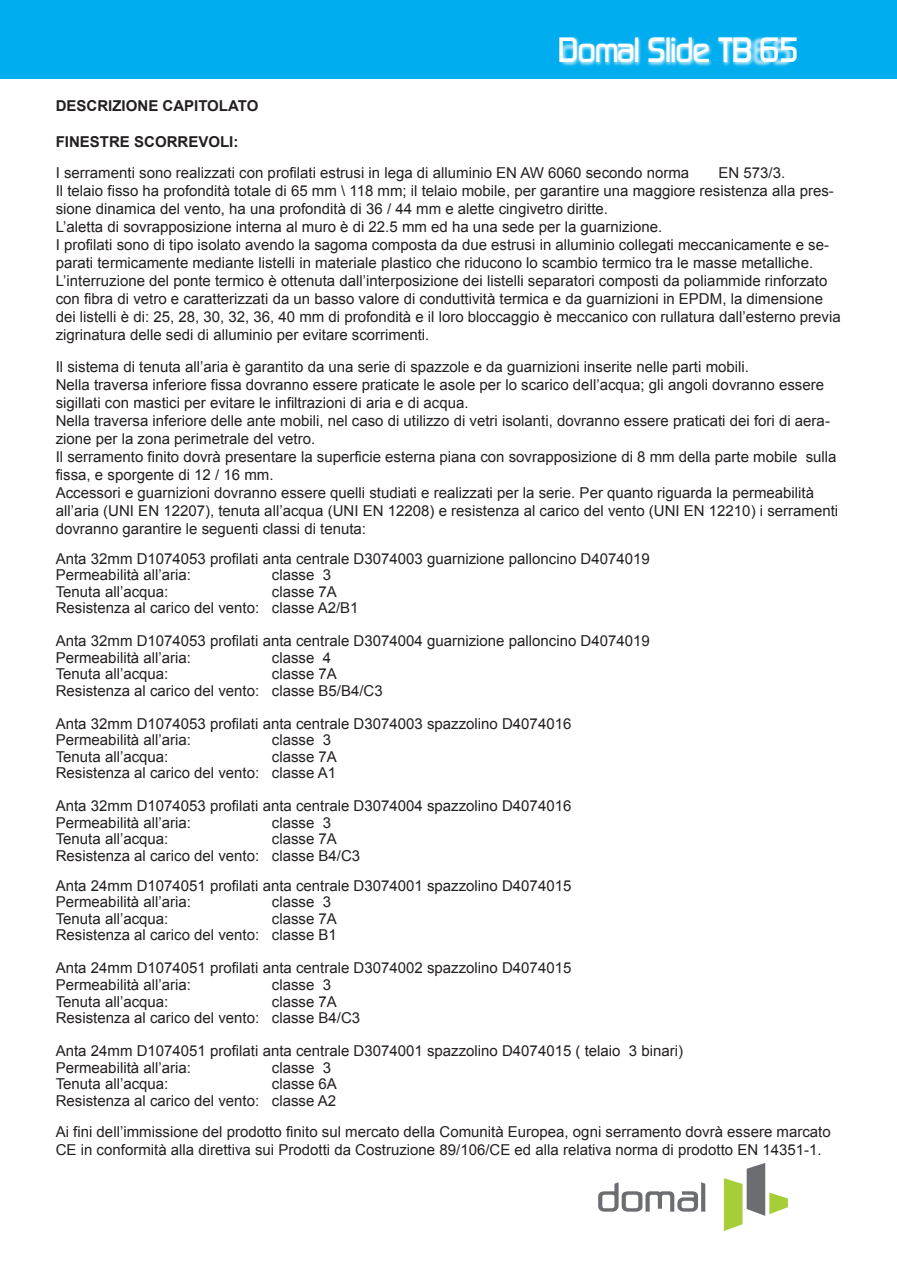
<style>
.page{position:relative;width:897px;height:1267px;background:#fff}
.page>*{position:absolute;margin:0;border:0;box-sizing:border-box;transform-origin:0 0}
.t1{font:33.45px "Bazouk SSK";color:#fff}
.Text{font:15px/18px "Arial";color:#231f20}
.Normale{font:700 15px "Arial";color:#231f20}
</style>
<div class="page">
<svg style="left:598px;top:1182px;width:107px;height:29px"></svg>
<svg style="left:723px;top:1163px;width:64px;height:67px"></svg>
<div style="left:0;top:0;width:895px;height:78px;background:#00aeef"></div>
<div style="left:558px;top:36px;width:235px;height:31px;background:#fff;opacity:.79"></div>
<hr style="left:895px;top:0;width:1px;height:78px;background:#00aeef">
<h1 class="t1" style="left:558px;top:34px;width:241px">Domal Slide TB 65</h1>
<p class="Normale" style="left:56px;top:95px;width:204px">DESCRIZIONE CAPITOLATO</p>
<p class="Normale" style="left:56px;top:131px;width:184px">FINESTRE SCORREVOLI:</p>
<p class="Text" style="left:56px;top:164px;width:635px">I serramenti sono realizzati con profilati estrusi in lega di alluminio EN AW 6060 secondo norma</p>
<p class="Text" style="left:718px;top:164px;width:68px">EN 573/3.</p>
<p class="Text" style="left:56px;top:182px;width:779px">Il telaio fisso ha profondità totale di 65 mm \ 118 mm; il telaio mobile, per garantire una maggiore resistenza alla pres&shy;sione dinamica del vento, ha una profondità di 36 / 44 mm e alette cingivetro diritte.</p>
<p class="Text" style="left:56px;top:218px;width:608px">L’aletta di sovrapposizione interna al muro è di 22.5 mm ed ha una sede per la guarnizione.</p>
<p class="Text" style="left:56px;top:236px;width:774px">I profilati sono di tipo isolato avendo la sagoma composta da due estrusi in alluminio collegati meccanicamente e se&shy;parati termicamente mediante listelli in materiale plastico che riducono lo scambio termico tra le masse metalliche.</p>
<p class="Text" style="left:56px;top:272px;width:786px">L’interruzione del ponte termico è ottenuta dall’interposizione dei listelli separatori composti da poliammide rinforzato con fibra di vetro e caratterizzati da un basso valore di conduttività termica e da guarnizioni in EPDM, la dimensione dei listelli è di: 25, 28, 30, 32, 36, 40 mm di profondità e il loro bloccaggio è meccanico con rullatura dall’esterno previa zigrinatura delle sedi di alluminio per evitare scorrimenti.</p>
<p class="Text" style="left:56px;top:357px;width:694px">Il sistema di tenuta all’aria è garantito da una serie di spazzole e da guarnizioni inserite nelle parti mobili.</p>
<p class="Text" style="left:56px;top:375px;width:769px">Nella traversa inferiore fissa dovranno essere praticate le asole per lo scarico dell’acqua; gli angoli dovranno essere sigillati con mastici per evitare le infiltrazioni di aria e di acqua.</p>
<p class="Text" style="left:56px;top:411px;width:775px">Nella traversa inferiore delle ante mobili, nel caso di utilizzo di vetri isolanti, dovranno essere praticati dei fori di aera&shy;zione per la zona perimetrale del vetro.</p>
<p class="Text" style="left:56px;top:447px;width:782px">Il serramento finito dovrà presentare la superficie esterna piana con sovrapposizione di 8 mm della parte mobile sulla fissa, e sporgente di 12 / 16 mm.</p>
<p class="Text" style="left:56px;top:483px;width:783px">Accessori e guarnizioni dovranno essere quelli studiati e realizzati per la serie. Per quanto riguarda la permeabilità all’aria (UNI EN 12207), tenuta all’acqua (UNI EN 12208) e resistenza al carico del vento (UNI EN 12210) i serramenti dovranno garantire le seguenti classi di tenuta:</p>
<p class="Text" style="left:56px;top:549px;width:595px">Anta 32mm D1074053 profilati anta centrale D3074003 guarnizione palloncino D4074019</p>
<p class="Text" style="left:56px;top:566px;width:137px">Permeabilità all’aria:</p>
<p class="Text" style="left:272px;top:566px;width:61px">classe 3</p>
<p class="Text" style="left:56px;top:582px;width:114px">Tenuta all’acqua:</p>
<p class="Text" style="left:272px;top:582px;width:67px">classe 7A</p>
<p class="Text" style="left:56px;top:599px;width:304px">Resistenza al carico del vento: classe A2/B1</p>
<p class="Text" style="left:56px;top:632px;width:595px">Anta 32mm D1074053 profilati anta centrale D3074004 guarnizione palloncino D4074019</p>
<p class="Text" style="left:56px;top:648px;width:137px">Permeabilità all’aria:</p>
<p class="Text" style="left:272px;top:648px;width:61px">classe 4</p>
<p class="Text" style="left:56px;top:665px;width:114px">Tenuta all’acqua:</p>
<p class="Text" style="left:272px;top:665px;width:67px">classe 7A</p>
<p class="Text" style="left:56px;top:681px;width:328px">Resistenza al carico del vento: classe B5/B4/C3</p>
<p class="Text" style="left:56px;top:714px;width:517px">Anta 32mm D1074053 profilati anta centrale D3074003 spazzolino D4074016</p>
<p class="Text" style="left:56px;top:731px;width:137px">Permeabilità all’aria:</p>
<p class="Text" style="left:272px;top:731px;width:61px">classe 3</p>
<p class="Text" style="left:56px;top:747px;width:114px">Tenuta all’acqua:</p>
<p class="Text" style="left:272px;top:747px;width:67px">classe 7A</p>
<p class="Text" style="left:56px;top:764px;width:282px">Resistenza al carico del vento: classe A1</p>
<p class="Text" style="left:56px;top:797px;width:517px">Anta 32mm D1074053 profilati anta centrale D3074004 spazzolino D4074016</p>
<p class="Text" style="left:56px;top:813px;width:137px">Permeabilità all’aria:</p>
<p class="Text" style="left:272px;top:813px;width:61px">classe 3</p>
<p class="Text" style="left:56px;top:830px;width:114px">Tenuta all’acqua:</p>
<p class="Text" style="left:272px;top:830px;width:67px">classe 7A</p>
<p class="Text" style="left:56px;top:846px;width:306px">Resistenza al carico del vento: classe B4/C3</p>
<p class="Text" style="left:56px;top:876px;width:517px">Anta 24mm D1074051 profilati anta centrale D3074001 spazzolino D4074015</p>
<p class="Text" style="left:56px;top:893px;width:137px">Permeabilità all’aria:</p>
<p class="Text" style="left:272px;top:893px;width:61px">classe 3</p>
<p class="Text" style="left:56px;top:909px;width:114px">Tenuta all’acqua:</p>
<p class="Text" style="left:272px;top:909px;width:67px">classe 7A</p>
<p class="Text" style="left:56px;top:926px;width:282px">Resistenza al carico del vento: classe B1</p>
<p class="Text" style="left:56px;top:959px;width:517px">Anta 24mm D1074051 profilati anta centrale D3074002 spazzolino D4074015</p>
<p class="Text" style="left:56px;top:975px;width:137px">Permeabilità all’aria:</p>
<p class="Text" style="left:272px;top:975px;width:61px">classe 3</p>
<p class="Text" style="left:56px;top:992px;width:114px">Tenuta all’acqua:</p>
<p class="Text" style="left:272px;top:992px;width:67px">classe 7A</p>
<p class="Text" style="left:56px;top:1008px;width:306px">Resistenza al carico del vento: classe B4/C3</p>
<p class="Text" style="left:56px;top:1041px;width:628px">Anta 24mm D1074051 profilati anta centrale D3074001 spazzolino D4074015 ( telaio 3 binari)</p>
<p class="Text" style="left:56px;top:1058px;width:137px">Permeabilità all’aria:</p>
<p class="Text" style="left:272px;top:1058px;width:61px">classe 3</p>
<p class="Text" style="left:56px;top:1074px;width:114px">Tenuta all’acqua:</p>
<p class="Text" style="left:272px;top:1074px;width:67px">classe 6A</p>
<p class="Text" style="left:56px;top:1091px;width:282px">Resistenza al carico del vento: classe A2</p>
<p class="Text" style="left:56px;top:1122px;width:776px">Ai fini dell’immissione del prodotto finito sul mercato della Comunità Europea, ogni serramento dovrà essere marcato<br>CE in conformità alla direttiva sui Prodotti da Costruzione 89/106/CE ed alla relativa norma di prodotto EN 14351-1.</p>
</div>
